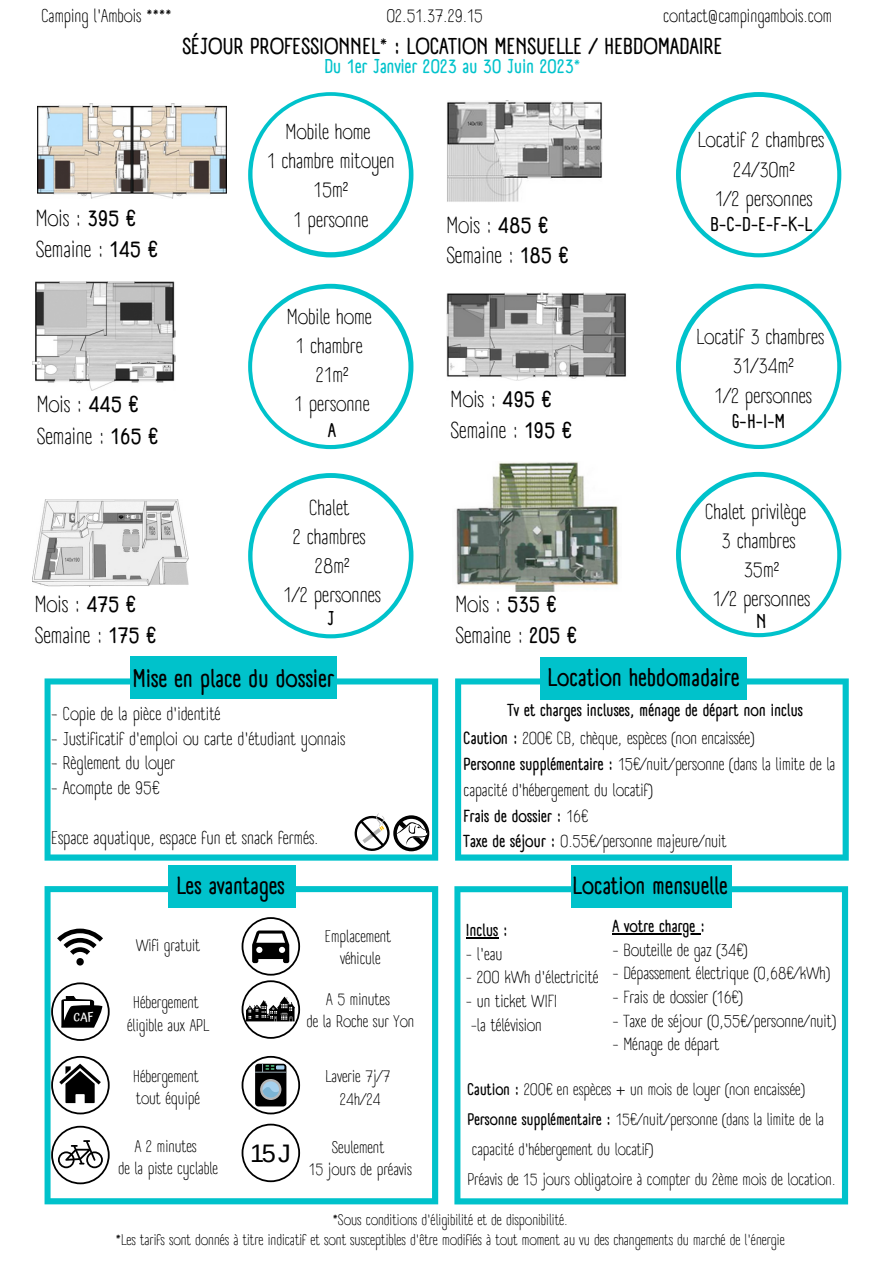
<style>
.page{position:relative;width:893px;height:1264px;background:#fff}
.page>*{position:absolute;margin:0;border:0;box-sizing:border-box;transform-origin:0 0}
.t1{font:25.35px "Arimo";color:#000}
.t2{font:700 24.75px "A Day Without Sun Text";color:#000}
.t3{font:700 24.15px "A Day Without Sun Text";color:#000}
.t4{font:22.5px/30.3px "A Day Without Sun Text";color:#000}
.t5{font:700 22.5px "A Day Without Sun Text";color:#000}
.t6{font:21px/29.2px "A Day Without Sun Text";color:#000;text-align:center}
.t7{font:700 19.5px "A Day Without Sun Text";color:#00c2cb}
.t8{font:700 19.35px "A Day Without Sun Text";color:#000}
.t9{font:18px "A Day Without Sun Text";color:#000}
.t10{font:17.1px/25.8px "A Day Without Sun Text";color:#000}
.t11{font:700 17.1px/28px "A Day Without Sun Text";color:#000}
.t12{font:16.5px/22.5px "A Day Without Sun Text";color:#000;text-align:center}
.t13{font:16.35px/29.8px "A Day Without Sun Text";color:#000}
.t14{font:15px/20.2px "A Day Without Sun Text";color:#000;text-align:center}
.t15{font:500 11.85px "Atma";color:#fff}
.s1{font-weight:700}
.s2{font-weight:400}
</style>
<div class="page">
<img style="left:38px;top:104px;width:189px;height:94px">
<img style="left:33px;top:281px;width:143px;height:109px">
<img style="left:447px;top:100px;width:155px;height:102px">
<img style="left:446px;top:292px;width:180px;height:88px">
<img style="left:456px;top:462px;width:163px;height:130px">
<svg style="left:45px;top:886px;width:393px;height:318px"></svg>
<svg style="left:51px;top:915px;width:59px;height:58px"></svg>
<svg style="left:51px;top:1125px;width:59px;height:59px"></svg>
<svg style="left:51px;top:1055px;width:59px;height:59px"></svg>
<svg style="left:241px;top:1123px;width:59px;height:59px"></svg>
<svg style="left:241px;top:917px;width:59px;height:121px"></svg>
<svg style="left:51px;top:982px;width:59px;height:58px"></svg>
<div style="left:168px;top:865px;width:127px;height:42px;background:#00c2cb"></div>
<svg style="left:45px;top:678px;width:393px;height:182px"></svg>
<svg style="left:354px;top:813px;width:75px;height:38px"></svg>
<svg style="left:241px;top:1055px;width:59px;height:59px"></svg>
<svg style="left:248px;top:284px;width:165px;height:165px;background:#12c6ce"></svg>
<div style="left:252px;top:289px;width:156px;height:156px;background:#fff;border-radius:50%"></div>
<svg style="left:248px;top:92px;width:165px;height:165px;background:#0cc4cd"></svg>
<div style="left:248px;top:473px;width:165px;height:165px;background:#00c2cb;border-radius:50%"></div>
<div style="left:676px;top:284px;width:165px;height:165px;background:#00c2cb;border-radius:50%"></div>
<svg style="left:676px;top:92px;width:165px;height:165px;background:#0ec5cd"></svg>
<svg style="left:676px;top:472px;width:165px;height:165px;background:#0dc5cd"></svg>
<img style="left:33px;top:499px;width:155px;height:87px">
<div style="left:540px;top:657px;width:207px;height:43px;background:#00c2cb"></div>
<svg style="left:455px;top:678px;width:393px;height:182px"></svg>
<svg style="left:454px;top:886px;width:394px;height:318px"></svg>
<div style="left:571px;top:865px;width:160px;height:42px;background:#00c2cb"></div>
<div style="left:130px;top:656px;width:207px;height:43px;background:#00c2cb"></div>
<hr style="left:612px;top:933px;width:88px;height:1px;background:#000">
<hr style="left:466px;top:937px;width:32px;height:1px;background:#000">
<div style="left:252px;top:96px;width:157px;height:156px;background:#fff;border-radius:50%"></div>
<div style="left:252px;top:478px;width:157px;height:156px;background:#fff;border-radius:50%"></div>
<div style="left:680px;top:288px;width:157px;height:157px;background:#fff;border-radius:50%"></div>
<div style="left:680px;top:97px;width:157px;height:156px;background:#fff;border-radius:50%"></div>
<div style="left:680px;top:477px;width:157px;height:156px;background:#fff;border-radius:50%"></div>
<p class="t9" style="left:41px;top:5px;width:132px">Camping l'Ambois ****</p>
<p class="t9" style="left:387px;top:5px;width:98px">02.51.37.29.15</p>
<p class="t9" style="left:663px;top:5px;width:170px">contact@campingambois.com</p>
<h3 class="t4" style="left:36px;top:203px;width:123px">Mois : <span class="s1">395 €<br></span>Semaine : <span class="s1">145 €</span></h3>
<h3 class="t4" style="left:37px;top:389px;width:123px;line-height:31.5px">Mois : <span class="s1">445 €<br></span>Semaine : <span class="s1">165 €</span></h3>
<h3 class="t4" style="left:35px;top:589px;width:123px">Mois : <span class="s1">475 €<br></span>Semaine : <span class="s1">175 €</span></h3>
<h3 class="t5" style="left:182px;top:33px;width:542px">SÉJOUR PROFESSIONNEL<span class="s2">*</span> : LOCATION MENSUELLE / HEBDOMADAIRE</h3>
<p class="t7" style="left:324px;top:55px;width:258px">Du 1er Janvier 2023 au 30 Juin 2023<span class="s2">*</span></p>
<p class="t6" style="left:267px;top:117px;width:129px">Mobile home<br>1 chambre mitoyen<br>15m²<br>1 personne</p>
<p class="t6" style="left:287px;top:302px;width:86px">Mobile home<br>1 chambre<br>21m²<br>1 personne</p>
<p class="t8" style="left:328px;top:419px;width:9px">A</p>
<h3 class="t4" style="left:446px;top:210px;width:123px">Mois : <span class="s1">485 €<br></span>Semaine : <span class="s1">185 €</span></h3>
<h3 class="t4" style="left:450px;top:384px;width:122px">Mois : <span class="s1">495 €<br></span>Semaine : <span class="s1">195 €</span></h3>
<p class="t6" style="left:697px;top:125px;width:128px">Locatif 2 chambres<br>24/30m²<br>1/2 personnes</p>
<p class="t8" style="left:710px;top:213px;width:103px">B-C-D-E-F-K-L</p>
<p class="t6" style="left:696px;top:322px;width:129px">Locatif 3 chambres<br>31/34m²<br>1/2 personnes</p>
<p class="t8" style="left:732px;top:409px;width:55px">G-H-I-M</p>
<p class="t6" style="left:283px;top:493px;width:99px">Chalet<br>2 chambres<br>28m²<br>1/2 personnes</p>
<p class="t6" style="left:705px;top:497px;width:106px">Chalet privilège<br>3 chambres<br>35m²<br>1/2 personnes</p>
<h3 class="t4" style="left:455px;top:589px;width:123px">Mois : <span class="s1">535 €<br></span>Semaine : <span class="s1">205 €</span></h3>
<p class="t8" style="left:327px;top:607px;width:8px">J</p>
<p class="t8" style="left:756px;top:609px;width:12px">N</p>
<h2 class="t2" style="left:133px;top:663px;width:203px">Mise en place du dossier</h2>
<p class="t9" style="left:51px;top:702px;width:171px">- Copie de la pièce d'identité</p>
<p class="t9" style="left:51px;top:727px;width:296px">- Justificatif d'emploi ou carte d'étudiant yonnais</p>
<p class="t9" style="left:51px;top:752px;width:125px">- Règlement du loyer</p>
<p class="t9" style="left:51px;top:777px;width:110px">- Acompte de 95€</p>
<p class="t9" style="left:51px;top:826px;width:269px">Espace aquatique, espace fun et snack fermés.</p>
<p class="t15" style="left:73px;top:1010px;width:22px">CAF</p>
<h3 class="t3" style="left:177px;top:870px;width:110px">Les avantages</h3>
<p class="t12" style="left:136px;top:934px;width:66px">Wifi gratuit</p>
<p class="t12" style="left:127px;top:991px;width:83px">Hébergement éligible aux APL</p>
<p class="t12" style="left:133px;top:1064px;width:69px;text-align:left">Hébergement tout équipé</p>
<p class="t12" style="left:118px;top:1134px;width:102px">A 2 minutes<br>de la piste cyclable</p>
<p class="t12" style="left:325px;top:924px;width:68px">Emplacement véhicule</p>
<p class="t12" style="left:306px;top:987px;width:109px">A 5 minutes<br>de la Roche sur Yon</p>
<p class="t12" style="left:325px;top:1065px;width:66px">Laverie 7j/7<br>24h/24</p>
<h1 class="t1" style="left:250px;top:1138px;width:42px">15J</h1>
<p class="t12" style="left:309px;top:1135px;width:105px">Seulement<br>15 jours de préavis</p>
<h2 class="t2" style="left:547px;top:662px;width:193px">Location hebdomadaire</h2>
<p class="t11" style="left:463px;top:696px;width:341px;text-indent:44px">Tv et charges incluses, ménage de départ non inclus<br>Caution : <span class="s2">200€ CB, chèque, espèces (non encaissée)</span></p>
<p class="t10" style="left:463px;top:751px;width:373px"><span class="s1">Personne supplémentaire :</span> 15€/nuit/personne (dans la limite de la capacité d'hébergement du locatif)<br><span class="s1">Frais de dossier :</span> 16€<br><span class="s1">Taxe de séjour :</span> 0.55€/personne majeure/nuit</p>
<h3 class="t3" style="left:573px;top:870px;width:156px">Location mensuelle</h3>
<p class="t11" style="left:466px;top:916px;width:44px">Inclus :</p>
<p class="t10" style="left:466px;top:941px;width:38px">- l'eau</p>
<p class="t10" style="left:466px;top:964px;width:134px">- 200 kWh d'électricité</p>
<p class="t10" style="left:466px;top:989px;width:93px;line-height:23.5px">- un ticket WIFI -la télévision</p>
<p class="t11" style="left:612px;top:912px;width:94px">A votre charge :</p>
<p class="t10" style="left:612px;top:936px;width:136px">- Bouteille de gaz (34€)</p>
<p class="t10" style="left:612px;top:960px;width:219px">- Dépassement électrique (0,68€/kWh)</p>
<p class="t10" style="left:612px;top:984px;width:132px">- Frais de dossier (16€)</p>
<p class="t10" style="left:612px;top:1007px;width:225px">- Taxe de séjour (0,55€/personne/nuit)</p>
<p class="t10" style="left:612px;top:1031px;width:108px">- Ménage de départ</p>
<p class="t13" style="left:467px;top:1074px;width:370px"><span class="s1">Caution :</span> 200€ en espèces + un mois de loyer (non encaissée)<br><span class="s1">Personne supplémentaire :</span> 15€/nuit/personne (dans la limite de la capacité d'hébergement du locatif)<br>Préavis de 15 jours obligatoire à compter du 2ème mois de location.</p>
<p class="t14" style="left:116px;top:1209px;width:670px">*Sous conditions d'éligibilité et de disponibilité.<br>*Les tarifs sont donnés à titre indicatif et sont susceptibles d'être modifiés à tout moment au vu des changements du marché de l'énergie</p>
</div>
